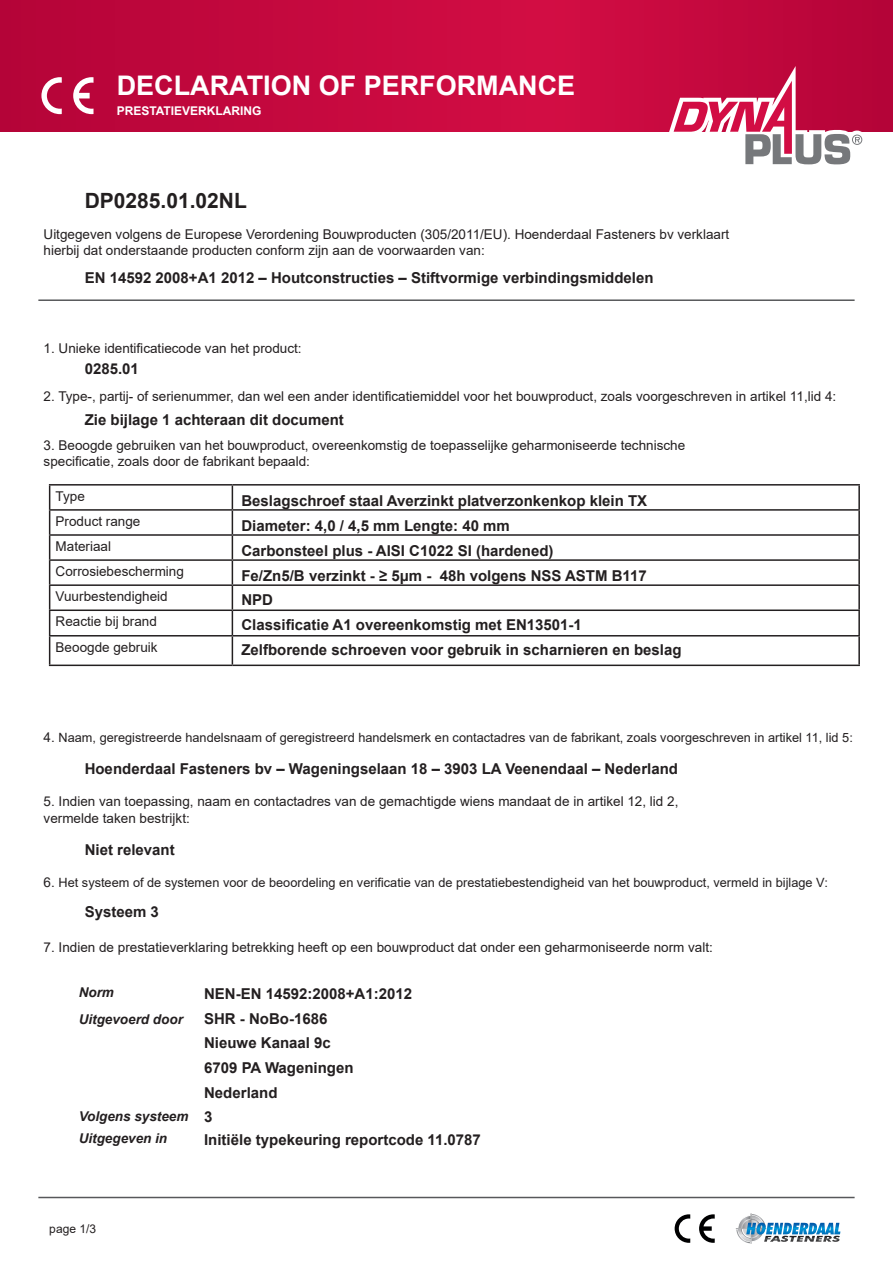
<style>
.page{position:relative;width:893px;height:1263px;background:#fff}
.page>*{position:absolute;margin:0;border:0;box-sizing:border-box;transform-origin:0 0}
.t1{font:700 27px "Arial";color:#fff}
.t2{font:700 21px "Arial";color:#231f20}
.t3{font:700 15px/24.9px "Arial";color:#231f20}
.t4{font:13.5px/25.2px "Arial";color:#231f20}
.t5{font:italic 700 13.5px/27px "Arial";color:#231f20}
.t6{font:12.75px "Arial";color:#231f20}
.t7{font:700 12px "Arial";color:#fff}
.t8{font:12px "Arial";color:#231f20}
.s1{font-size:13.5px}
</style>
<div class="page">
<hr style="left:38px;top:1197px;width:817px;height:1px;background:#57585a">
<svg style="left:736px;top:1213px;width:104px;height:31px"></svg>
<svg style="left:0;top:0;width:893px;height:132px;background:#c4083e"></svg>
<svg style="left:668px;top:66px;width:198px;height:99px"></svg>
<svg style="left:41px;top:77px;width:21px;height:37px"></svg>
<svg style="left:73px;top:77px;width:21px;height:37px"></svg>
<svg style="left:675px;top:1214px;width:15px;height:29px"></svg>
<svg style="left:699px;top:1214px;width:16px;height:29px"></svg>
<hr style="left:49px;top:484px;width:183px;height:2px;background:#231f20">
<hr style="left:232px;top:484px;width:628px;height:2px;background:#231f20">
<hr style="left:858px;top:486px;width:2px;height:23px;background:#231f20">
<hr style="left:49px;top:509px;width:183px;height:2px;background:#231f20">
<hr style="left:232px;top:509px;width:628px;height:2px;background:#231f20">
<hr style="left:858px;top:511px;width:2px;height:23px;background:#231f20">
<hr style="left:49px;top:534px;width:183px;height:2px;background:#231f20">
<hr style="left:232px;top:534px;width:628px;height:2px;background:#231f20">
<hr style="left:858px;top:536px;width:2px;height:23px;background:#231f20">
<hr style="left:49px;top:559px;width:183px;height:2px;background:#231f20">
<hr style="left:232px;top:559px;width:628px;height:2px;background:#231f20">
<hr style="left:858px;top:561px;width:2px;height:23px;background:#231f20">
<hr style="left:49px;top:584px;width:183px;height:2px;background:#231f20">
<hr style="left:232px;top:584px;width:628px;height:2px;background:#231f20">
<hr style="left:858px;top:586px;width:2px;height:23px;background:#231f20">
<hr style="left:49px;top:609px;width:183px;height:2px;background:#231f20">
<hr style="left:232px;top:609px;width:628px;height:2px;background:#231f20">
<hr style="left:858px;top:611px;width:2px;height:24px;background:#231f20">
<hr style="left:49px;top:635px;width:183px;height:1px;background:#231f20">
<svg style="left:49px;top:486px;width:1px;height:178px"></svg>
<hr style="left:232px;top:635px;width:628px;height:1px;background:#231f20">
<svg style="left:232px;top:486px;width:1px;height:178px"></svg>
<hr style="left:858px;top:636px;width:2px;height:28px;background:#231f20">
<hr style="left:49px;top:664px;width:183px;height:2px;background:#231f20">
<hr style="left:232px;top:664px;width:628px;height:2px;background:#231f20">
<hr style="left:38px;top:299px;width:817px;height:2px;background:#57585a">
<h1 class="t1" style="left:117px;top:67px;width:460px">DECLARATION OF PERFORMANCE</h1>
<p class="t7" style="left:117px;top:102px;width:146px">PRESTATIEVERKLARING</p>
<h2 class="t2" style="left:85px;top:186px;width:164px">DP0285.01.02NL</h2>
<p class="t4" style="left:44px;top:226px;width:687px;line-height:16.2px">Uitgegeven volgens de Europese Verordening Bouwproducten (305/2011/EU). Hoenderdaal Fasteners bv verklaart hierbij dat onderstaande producten conform zijn aan de voorwaarden van:</p>
<p class="t3" style="left:85px;top:265px;width:570px">EN 14592 2008+A1 2012 – Houtconstructies – Stiftvormige verbindingsmiddelen</p>
<p class="t4" style="left:44px;top:335px;width:260px">1. Unieke identificatiecode van het product:</p>
<p class="t4" style="left:44px;top:384px;width:794px">2. Type-, partij- of serienummer, dan wel een ander identificatiemiddel voor het bouwproduct, zoals voorgeschreven in artikel 11,lid 4:</p>
<p class="t4" style="left:44px;top:437px;width:643px;line-height:16.2px">3. Beoogde gebruiken van het bouwproduct, overeenkomstig de toepasselijke geharmoniseerde technische specificatie, zoals door de fabrikant bepaald:</p>
<p class="t3" style="left:85px;top:357px;width:56px">0285.01</p>
<p class="t3" style="left:85px;top:408px;width:261px">Zie bijlage 1 achteraan dit document</p>
<p class="t4" style="left:56px;top:483px;width:130px">Type<br>Product range<br>Materiaal<br>Corrosiebescherming<br>Vuurbestendigheid<br>Reactie bij brand<br>Beoogde gebruik</p>
<p class="t3" style="left:241px;top:489px;width:442px">Beslagschroef staal Averzinkt platverzonkenkop klein TX Diameter: 4,0 / 4,5 mm Lengte: 40 mm<br>Carbonsteel plus - AISI C1022 SI (hardened)<br>Fe/Zn5/B verzinkt - ≥ 5μm - 48h volgens NSS ASTM B117<br>NPD<br>Classificatie A1 overeenkomstig met EN13501-1<br>Zelfborende schroeven voor gebruik in scharnieren en beslag</p>
<p class="t6" style="left:44px;top:728px;width:811px"><span class="s1">4.</span> Naam, geregistreerde handelsnaam of geregistreerd handelsmerk en contactadres van de fabrikant, zoals voorgeschreven in artikel 11, lid 5:</p>
<p class="t3" style="left:85px;top:756px;width:595px">Hoenderdaal Fasteners bv – Wageningselaan 18 – 3903 LA Veenendaal – Nederland</p>
<p class="t4" style="left:44px;top:793px;width:636px;line-height:16.2px">5. Indien van toepassing, naam en contactadres van de gemachtigde wiens mandaat de in artikel 12, lid 2, vermelde taken bestrijkt:</p>
<p class="t3" style="left:85px;top:837px;width:92px">Niet relevant</p>
<p class="t6" style="left:44px;top:874px;width:786px"><span class="s1">6.</span> Het systeem of de systemen voor de beoordeling en verificatie van de prestatiebestendigheid van het bouwproduct, vermeld in bijlage V:</p>
<p class="t3" style="left:85px;top:900px;width:76px">Systeem 3</p>
<p class="t4" style="left:44px;top:935px;width:671px">7. Indien de prestatieverklaring betrekking heeft op een bouwproduct dat onder een geharmoniseerde norm valt:</p>
<p class="t5" style="left:79px;top:979px;width:106px">Norm<br>Uitgevoerd door</p>
<p class="t5" style="left:79px;top:1105px;width:111px;line-height:22.5px">Volgens systeem<br>Uitgegeven in</p>
<p class="t3" style="left:204px;top:982px;width:210px">NEN-EN 14592:2008+A1:2012<br>SHR - NoBo-1686<br>Nieuwe Kanaal 9c<br>6709 PA Wageningen<br>Nederland<br>3</p>
<p class="t3" style="left:204px;top:1127px;width:278px">Initiële typekeuring reportcode 11.0787</p>
<p class="t8" style="left:49px;top:1220px;width:48px">page 1/3</p>
</div>
